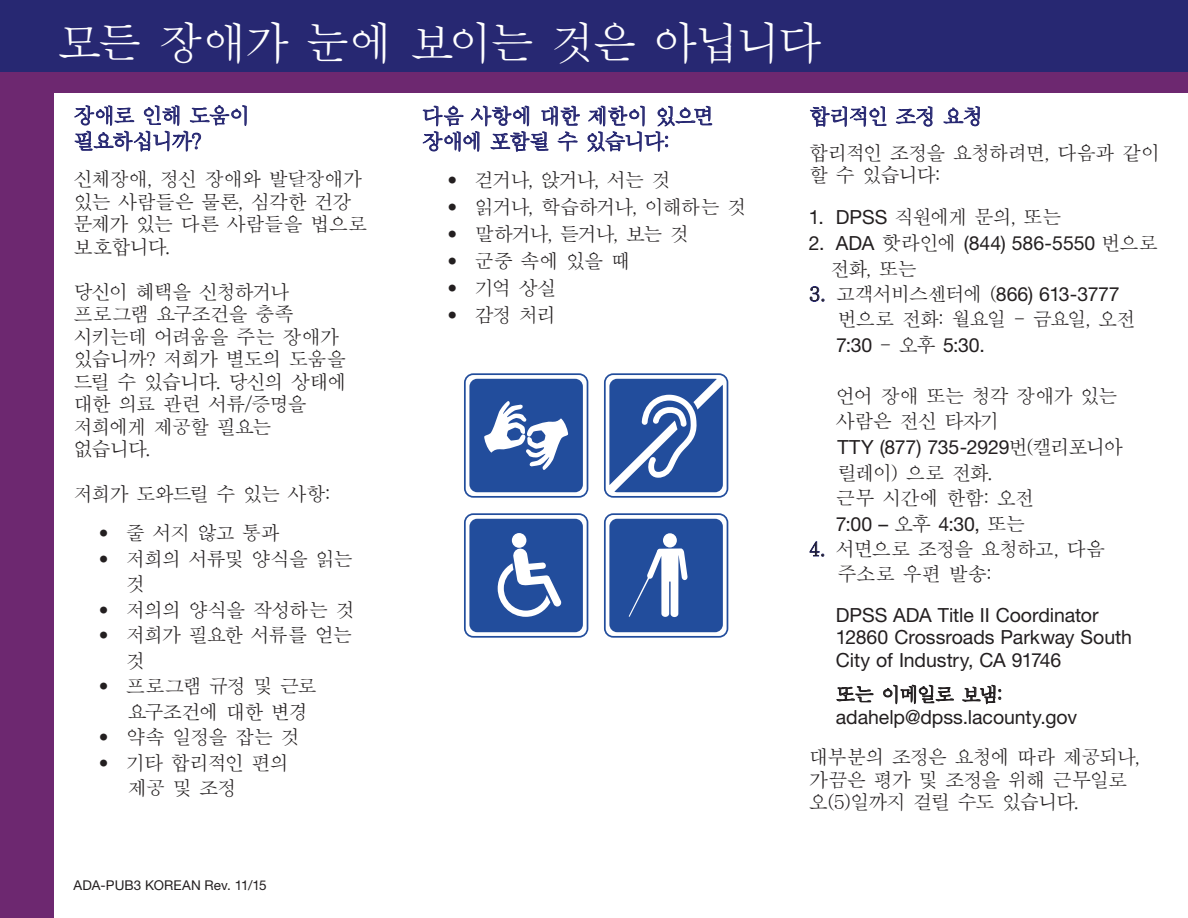
<style>
.page{position:relative;width:1188px;height:918px;background:#fff}
.page>*{position:absolute;margin:0;border:0;box-sizing:border-box;transform-origin:0 0}
.t1{font:44.85px "Batang";letter-spacing:-.07em;color:#fff}
.t2{font:21px/25.5px "Batang";letter-spacing:-.07em;color:#272872}
.t3{font:19.5px/22.5px "Batang";letter-spacing:-.07em;color:#231f20}
.t4{font:19.5px/22.5px "Helvetica Neue LT Pro";letter-spacing:-.005em;color:#231f20}
.t5{font:13.5px "Helvetica Neue LT Pro";letter-spacing:.005em;color:#231f20}
.s1{font-family:"Helvetica Neue LT Pro";font-weight:100;font-stretch:expanded}
.s2{font-family:"Helvetica Neue LT Pro"}
.s3{font-family:"Batang"}
</style>
<div class="page">
<div style="left:0;top:69px;width:1188px;height:24px;background:#6d2870"></div>
<div style="left:0;top:0;width:54px;height:918px;background:#6d2870"></div>
<div style="left:0;top:0;width:1188px;height:71px;background:#272872"></div>
<svg style="left:74px;top:71px;width:173px;height:81px"></svg>
<svg style="left:423px;top:71px;width:157px;height:81px"></svg>
<svg style="left:588px;top:105px;width:124px;height:47px"></svg>
<svg style="left:810px;top:106px;width:77px;height:21px"></svg>
<svg style="left:896px;top:106px;width:37px;height:21px"></svg>
<svg style="left:944px;top:106px;width:36px;height:20px"></svg>
<svg style="left:810px;top:286px;width:14px;height:16px"></svg>
<svg style="left:810px;top:541px;width:14px;height:16px"></svg>
<svg style="left:837px;top:686px;width:37px;height:17px"></svg>
<svg style="left:883px;top:684px;width:71px;height:21px"></svg>
<svg style="left:962px;top:684px;width:39px;height:21px"></svg>
<svg style="left:464px;top:373px;width:124px;height:125px"></svg>
<svg style="left:604px;top:373px;width:124px;height:125px"></svg>
<svg style="left:464px;top:513px;width:124px;height:125px"></svg>
<svg style="left:604px;top:513px;width:124px;height:125px"></svg>
<h1 class="t1" style="left:57px;top:20px;width:767px">모든 장애가 눈에 보이는 것은 아닙니다</h1>
<p class="t2" style="left:73px;top:103px;width:178px">장애로 인해 도움이 필요하십니까?</p>
<p class="t3" style="left:73px;top:168px;width:296px">신체장애, 정신 장애와 발달장애가 있는 사람들은 물론, 심각한 건강 문제가 있는 다른 사람들을 법으로 보호합니다.</p>
<p class="t3" style="left:73px;top:280px;width:275px">당신이 혜택을 신청하거나 프로그램 요구조건을 충족 시키는데 어려움을 주는 장애가 있습니까? 저희가 별도의 도움을 드릴 수 있습니다. 당신의 상태에 대한 의료 관련 서류/증명을 저희에게 제공할 필요는 없습니다.</p>
<p class="t3" style="left:73px;top:483px;width:259px">저희가 도와드릴 수 있는 사항:</p>
<p class="t3" style="left:99px;top:522px;width:183px"><span class="s1">•</span> 줄 서지 않고 통과</p>
<p class="t3" style="left:126px;top:546px;width:228px;line-height:25.5px;text-indent:-27px"><span class="s1">•</span> 저희의 서류및 양식을 읽는 것</p>
<p class="t3" style="left:99px;top:599px;width:258px"><span class="s1">•</span> 저의의 양식을 작성하는 것</p>
<p class="t3" style="left:126px;top:623px;width:228px;line-height:25.5px;text-indent:-27px"><span class="s1">•</span> 저희가 필요한 서류를 얻는 것</p>
<p class="t3" style="left:127px;top:674px;width:191px;line-height:25.5px;text-indent:-29px"><span class="s1">•</span> 프로그램 규정 및 근로 요구조건에 대한 변경</p>
<p class="t3" style="left:99px;top:726px;width:203px"><span class="s1">•</span> 약속 일정을 잡는 것</p>
<p class="t3" style="left:127px;top:750px;width:163px;line-height:25.5px;text-indent:-29px"><span class="s1">•</span> 기타 합리적인 편의 제공 및 조정</p>
<p class="t5" style="left:73px;top:877px;width:195px">ADA-PUB3 KOREAN Rev. 11/15</p>
<p class="t2" style="left:422px;top:103px;width:294px">다음 사항에 대한 제한이 있으면 장애에 포함될 수 있습니다:</p>
<p class="t3" style="left:447px;top:168px;width:225px"><span class="s1">•</span> 걷거나, 앉거나, 서는 것</p>
<p class="t3" style="left:447px;top:195px;width:301px"><span class="s1">•</span> 읽거나, 학습하거나, 이해하는 것</p>
<p class="t3" style="left:447px;top:222px;width:243px"><span class="s1">•</span> 말하거나, 듣거나, 보는 것</p>
<p class="t3" style="left:447px;top:249px;width:184px"><span class="s1">•</span> 군중 속에 있을 때</p>
<p class="t3" style="left:447px;top:276px;width:111px"><span class="s1">•</span> 기억 상실</p>
<p class="t3" style="left:447px;top:303px;width:110px"><span class="s1">•</span> 감정 처리</p>
<p class="t2" style="left:809px;top:104px;width:176px">합리적인 조정 요청</p>
<p class="t3" style="left:809px;top:142px;width:353px">합리적인 조정을 요청하려면, 다음과 같이 할 수 있습니다:</p>
<p class="t3" style="left:809px;top:206px;width:254px"><span class="s2">1. DPSS</span> 직원에게 문의, 또는</p>
<p class="t4" style="left:809px;top:232px;width:351px">2. ADA <span class="s3">핫라인에</span> (844) 586-5550 <span class="s3">번으로</span></p>
<p class="t3" style="left:830px;top:257px;width:88px">전화, 또는</p>
<p class="t4" style="left:809px;top:283px;width:312px"><span class="s3">3. 고객서비스센터에 (</span>866) 613-3777</p>
<p class="t3" style="left:837px;top:308px;width:300px">번으로 전화: 월요일 - 금요일, 오전</p>
<p class="t4" style="left:836px;top:334px;width:150px">7:30 <span class="s3">- 오후</span> 5:30.</p>
<p class="t3" style="left:836px;top:383px;width:283px;line-height:25.5px">언어 장애 또는 청각 장애가 있는 사람은 전신 타자기</p>
<p class="t4" style="left:837px;top:436px;width:287px">TTY (877) 735-2929<span class="s3">번(캘리포니아</span></p>
<p class="t3" style="left:836px;top:460px;width:200px;line-height:25.5px">릴레이) 으로 전화. 근무 시간에 한함: 오전</p>
<p class="t4" style="left:836px;top:512px;width:191px">7:00 – <span class="s3">오후</span> 4:30, <span class="s3">또는</span></p>
<p class="t3" style="left:837px;top:536px;width:270px;line-height:25.5px;text-indent:-29px">4. 서면으로 조정을 요청하고, 다음 주소로 우편 발송:</p>
<p class="t4" style="left:836px;top:604px;width:298px">DPSS ADA Title II Coordinator<br>12860 Crossroads Parkway South<br>City of Industry, CA 91746</p>
<p class="t3" style="left:836px;top:683px;width:169px">또는 이메일로 보냄:</p>
<p class="t4" style="left:836px;top:706px;width:243px">adahelp@dpss.lacounty.gov</p>
<p class="t3" style="left:809px;top:746px;width:333px">대부분의 조정은 요청에 따라 제공되나, 가끔은 평가 및 조정을 위해 근무일로 오(5)일까지 걸릴 수도 있습니다.</p>
</div>
